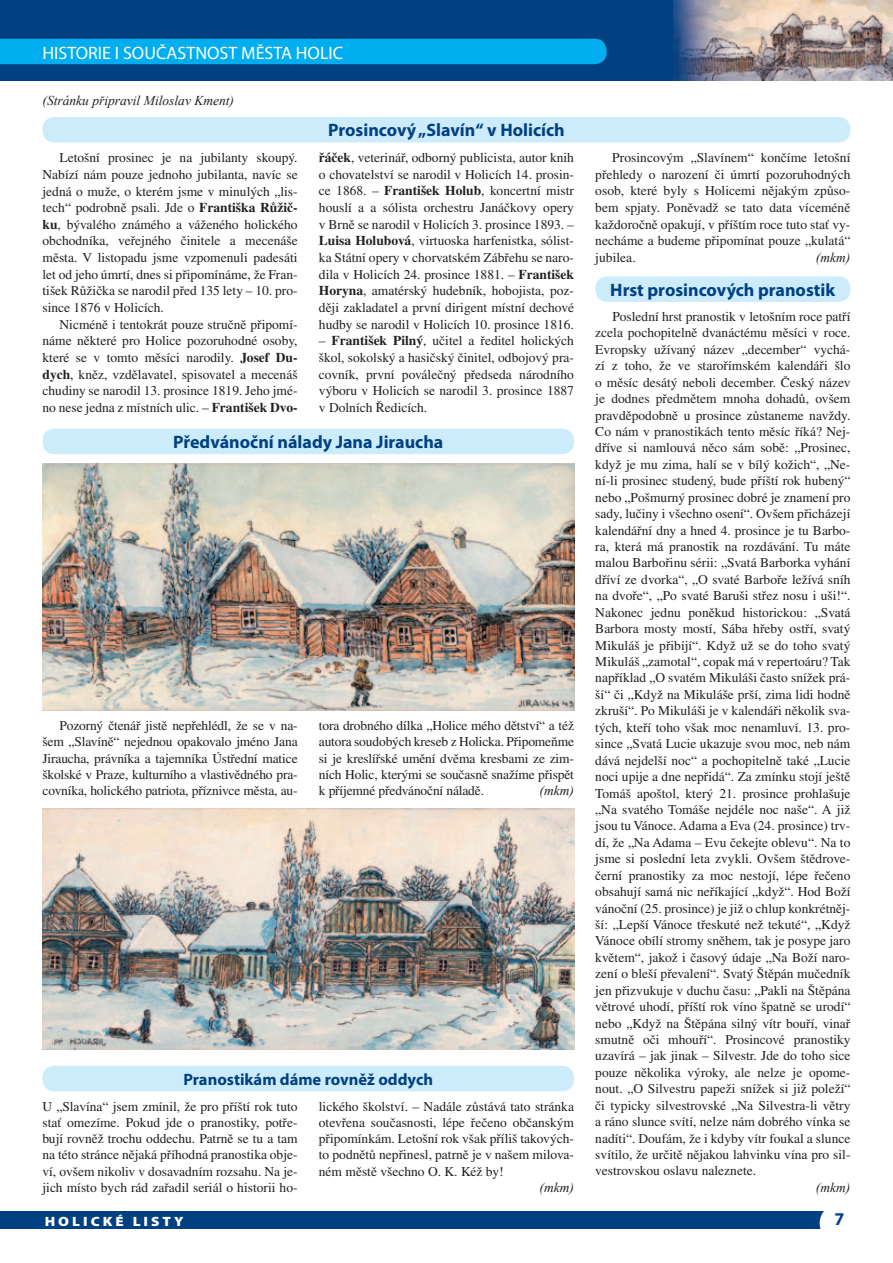
<style>
.page{position:relative;width:893px;height:1263px;background:#fff}
.page>*{position:absolute;margin:0;border:0;box-sizing:border-box;transform-origin:0 0}
.t1{font:700 18px "Myriad Pro";color:#014081}
.t2{font:18px "Myriad Pro";color:#fff}
.t3{font:700 16.5px "Myriad Pro";color:#014081}
.t4{font:13.5px/16.5px "Times CE";color:#231f20;text-align:justify}
.t5{font:italic 13.5px "Times New Roman";color:#231f20}
.t6{font:900 13.5px "Myriad Pro";letter-spacing:.2em;color:#fff;scale:1.11 1}
.s1{font-weight:700}
</style>
<div class="page">
<div style="left:0;top:0;width:893px;height:81px;background:#014081"></div>
<div style="left:0;top:39px;width:607px;height:25px;background:#00aeef"></div>
<div style="left:0;top:1212px;width:843px;height:17px;background:#014081"></div>
<div style="left:820px;top:1203px;width:39px;height:40px;background:#fff;border-radius:50%"></div>
<div style="left:595px;top:276px;width:255px;height:26px;background:#ccecfb;border-radius:12px"></div>
<div style="left:43px;top:117px;width:807px;height:25px;background:#ccecfb;border-radius:12px"></div>
<div style="left:43px;top:429px;width:531px;height:25px;background:#ccecfb;border-radius:12px"></div>
<div style="left:43px;top:1066px;width:531px;height:25px;background:#ccecfb;border-radius:12px"></div>
<img style="left:43px;top:463px;width:531px;height:247px">
<img style="left:43px;top:809px;width:531px;height:240px">
<img style="left:673px;top:0;width:220px;height:81px">
<h1 class="t2" style="left:43px;top:42px;width:302px">HISTORIE I SOUČASTNOST MĚSTA HOLIC</h1>
<p class="t5" style="left:43px;top:91px;width:193px">(Stránku připravil Miloslav Kment)</p>
<p class="t4" style="left:43px;top:149px;width:257px;text-indent:17px">Letošní prosinec je na jubilanty skoupý.<br>Nabízí nám pouze jednoho jubilanta, navíc se jedná o muže, o kterém jsme v minulých „lis&shy;tech“ podrobně psali. Jde o <span class="s1">Františka Růžič&shy;ku</span>, bývalého známého a váženého holického obchodníka, veřejného činitele a mecenáše města. V listopadu jsme vzpomenuli padesáti let od jeho úmrtí, dnes si připomínáme, že Fran&shy;tišek Růžička se narodil před 135 lety – 10. pro&shy;since 1876 v Holicích.</p>
<p class="t4" style="left:43px;top:316px;width:257px;text-indent:17px">Nicméně i tentokrát pouze stručně připomí&shy;náme některé pro Holice pozoruhodné osoby, které se v tomto měsíci narodily. <span class="s1">Josef Du&shy;dych</span>, kněz, vzdělavatel, spisovatel a mecenáš chudiny se narodil 13. prosince 1819. Jeho jmé&shy;no nese jedna z místních ulic. – <span class="s1">František Dvo-</span></p>
<h1 class="t1" style="left:328px;top:119px;width:238px">Prosincový „Slavín“ v Holicích</h1>
<p class="t4" style="left:319px;top:149px;width:257px"><span class="s1">řáček</span>, veterinář, odborný publicista, autor knih o chovatelství se narodil v Holicích 14. prosin&shy;ce 1868. – <span class="s1">František Holub</span>, koncertní mistr houslí a a sólista orchestru Janáčkovy opery v Brně se narodil v Holicích 3. prosince 1893. – <span class="s1">Luisa Holubová</span>, virtuoska harfenistka, sólist&shy;ka Státní opery v chorvatském Zábřehu se naro&shy;dila v Holicích 24. prosince 1881. – <span class="s1">František Horyna</span>, amatérský hudebník, hobojista, poz&shy;ději zakladatel a první dirigent místní dechové hudby se narodil v Holicích 10. prosince 1816.</p>
<p class="t4" style="left:319px;top:332px;width:257px">– <span class="s1">František Pilný</span>, učitel a ředitel holických škol, sokolský a hasičský činitel, odbojový pra&shy;covník, první poválečný předseda národního výboru v Holicích se narodil 3. prosince 1887 v Dolních Ředicích.</p>
<h1 class="t1" style="left:173px;top:430px;width:272px">Předvánoční nálady Jana Jiraucha</h1>
<p class="t4" style="left:43px;top:717px;width:257px;text-indent:17px">Pozorný čtenář jistě nepřehlédl, že se v na&shy;šem „Slavíně“ nejednou opakovalo jméno Jana Jiraucha, právníka a tajemníka Ústřední matice školské v Praze, kulturního a vlastivědného pra&shy;covníka, holického patriota, příznivce města, au-</p>
<p class="t4" style="left:319px;top:717px;width:257px">tora drobného dílka „Holice mého dětství“ a též autora soudobých kreseb z Holicka. Připomeňme si je kreslířské umění dvěma kresbami ze zim&shy;ních Holic, kterými se současně snažíme přispět k příjemné předvánoční náladě.</p>
<p class="t5" style="left:540px;top:781px;width:36px">(mkm)</p>
<p class="t3" style="left:183px;top:1068px;width:251px">Pranostikám dáme rovněž oddych</p>
<p class="t4" style="left:42px;top:1098px;width:257px">U „Slavína“ jsem zmínil, že pro příští rok tuto stať omezíme. Pokud jde o pranostiky, potře&shy;bují rovněž trochu oddechu. Patrně se tu a tam na této stránce nějaká příhodná pranostika obje&shy;ví, ovšem nikoliv v dosavadním rozsahu. Na je&shy;jich místo bych rád zařadil seriál o historii ho-</p>
<p class="t4" style="left:319px;top:1098px;width:257px">lického školství. – Nadále zůstává tato stránka otevřena současnosti, lépe řečeno občanským připomínkám. Letošní rok však příliš takových&shy;to podnětů nepřinesl, patrně je v našem milova&shy;ném městě všechno O. K. Kéž by!</p>
<p class="t5" style="left:539px;top:1178px;width:36px">(mkm)</p>
<p class="t6" style="left:45px;top:1212px;width:127px">HOLICKÉ LISTY</p>
<p class="t4" style="left:595px;top:149px;width:257px;text-indent:17px">Prosincovým „Slavínem“ končíme letošní přehledy o narození či úmrtí pozoruhodných osob, které byly s Holicemi nějakým způso&shy;bem spjaty. Poněvadž se tato data víceméně každoročně opakují, v příštím roce tuto stať vy&shy;necháme a budeme připomínat pouze „kulatá“ jubilea.</p>
<p class="t5" style="left:816px;top:248px;width:36px">(mkm)</p>
<h1 class="t1" style="left:610px;top:278px;width:227px">Hrst prosincových pranostik</h1>
<p class="t4" style="left:595px;top:308px;width:257px;text-indent:17px">Poslední hrst pranostik v letošním roce patří zcela pochopitelně dvanáctému měsíci v roce.<br>Evropsky užívaný název „december“ vychá&shy;zí z toho, že ve starořímském kalendáři šlo o měsíc desátý neboli december. Český název je dodnes předmětem mnoha dohadů, ovšem pravděpodobně u prosince zůstaneme navždy.<br>Co nám v pranostikách tento měsíc říká? Nej&shy;dříve si namlouvá něco sám sobě: „Prosinec, když je mu zima, halí se v bílý kožich“, „Ne&shy;ní-li prosinec studený, bude příští rok hubený“ nebo „Pošmurný prosinec dobré je znamení pro sady, lučiny i všechno osení“. Ovšem přicházejí kalendářní dny a hned 4. prosince je tu Barbo&shy;ra, která má pranostik na rozdávání. Tu máte malou Barbořinu sérii: „Svatá Barborka vyhání dříví ze dvorka“, „O svaté Barboře ležívá sníh na dvoře“, „Po svaté Baruši střez nosu i uši!“.<br>Nakonec jednu poněkud historickou: „Svatá Barbora mosty mostí, Sába hřeby ostří, svatý Mikuláš je přibíjí“. Když už se do toho svatý Mikuláš „zamotal“, copak má v repertoáru? Tak například „O svatém Mikuláši často snížek prá&shy;ší“ či „Když na Mikuláše prší, zima lidi hodně zkruší“. Po Mikuláši je v kalendáři několik sva&shy;tých, kteří toho však moc nenamluví. 13. pro&shy;since „Svatá Lucie ukazuje svou moc, neb nám dává nejdelší noc“ a pochopitelně také „Lucie noci upije a dne nepřidá“. Za zmínku stojí ještě Tomáš apoštol, který 21. prosince prohlašuje „Na svatého Tomáše nejdéle noc naše“. A již jsou tu Vánoce. Adama a Eva (24. prosince) trv&shy;dí, že „Na Adama – Evu čekejte oblevu“. Na to jsme si poslední leta zvykli. Ovšem štědrove&shy;černí pranostiky za moc nestojí, lépe řečeno obsahují samá nic neříkající „když“. Hod Boží vánoční (25. prosince) je již o chlup konkrétněj&shy;ší: „Lepší Vánoce třeskuté než tekuté“, „Když Vánoce obílí stromy sněhem, tak je posype jaro květem“, jakož i časový údaje „Na Boží naro&shy;zení o bleší převalení“. Svatý Štěpán mučedník jen přizvukuje v duchu času: „Pakli na Štěpána větrové uhodí, příští rok víno špatně se urodí“ nebo „Když na Štěpána silný vítr bouří, vinař smutně oči mhouří“. Prosincové pranostiky uzavírá – jak jinak – Silvestr. Jde do toho sice pouze několika výroky, ale nelze je opome&shy;nout. „O Silvestru papeži snížek si již poleží“ či typicky silvestrovské „Na Silvestra-li větry a ráno slunce svítí, nelze nám dobrého vínka se nadíti“. Doufám, že i kdyby vítr foukal a slunce svítilo, že určitě nějakou lahvinku vína pro sil&shy;vestrovskou oslavu naleznete.</p>
<p class="t5" style="left:816px;top:1178px;width:36px">(mkm)</p>
</div>
